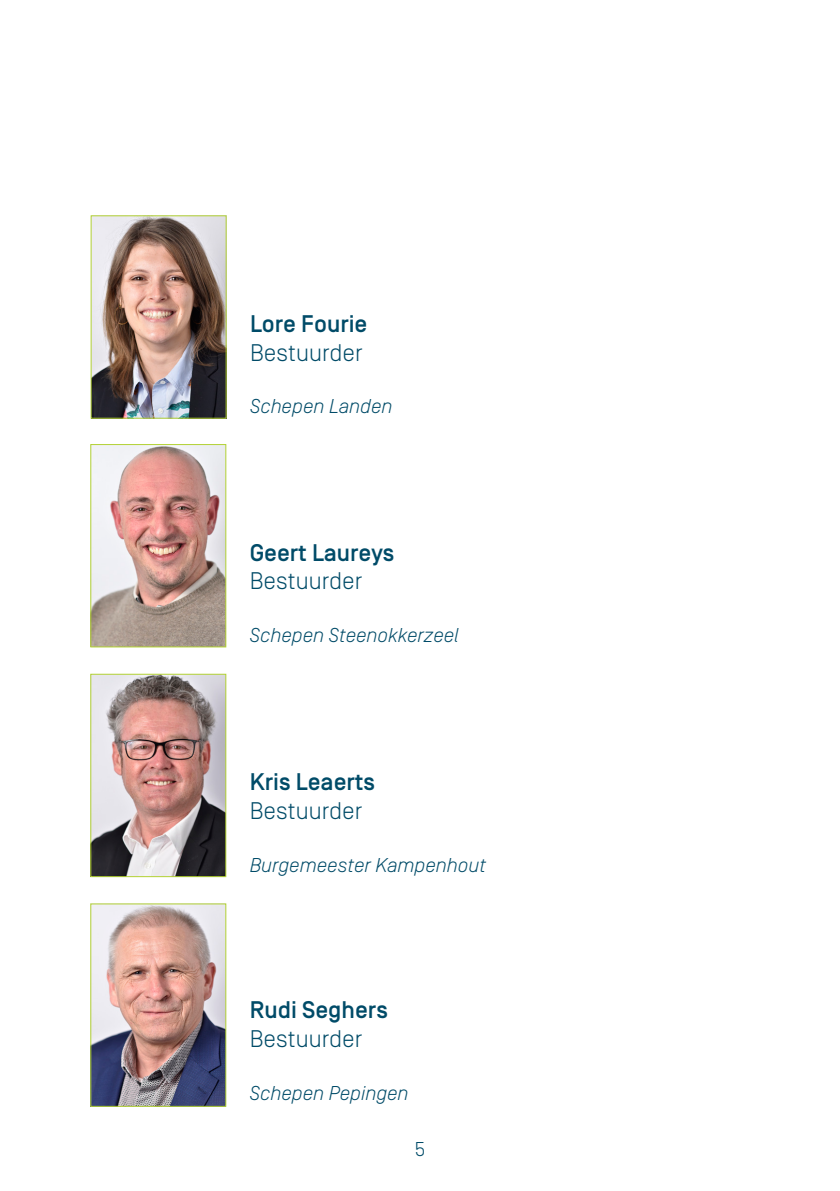
<style>
.page{position:relative;width:840px;height:1191px;background:#fff}
.page>*{position:absolute;margin:0;border:0;box-sizing:border-box;transform-origin:0 0}
.t1{font:500 24px "Simplon BP";color:#004b68}
.t2{font:300 24px "Simplon BP";color:#004b68}
.t3{font:italic 300 20px "Simplon BP";color:#004b68}
.t4{font:300 20px "Simplon BP";color:#004b68}
</style>
<div class="page">
<img style="left:92px;top:446px;width:132px;height:199px">
<div style="left:90px;top:444px;width:136px;height:203px;border:1px solid #b3d234"></div>
<img style="left:92px;top:676px;width:132px;height:199px">
<div style="left:90px;top:674px;width:136px;height:203px;border:1px solid #b3d234"></div>
<img style="left:92px;top:905px;width:132px;height:199px">
<div style="left:90px;top:903px;width:136px;height:203px;border:1px solid #b3d234"></div>
<img style="left:93px;top:217px;width:131px;height:199px">
<p class="t1" style="left:250px;top:310px;width:119px">Lore Fourie</p>
<p class="t2" style="left:250px;top:338px;width:114px">Bestuurder</p>
<p class="t3" style="left:250px;top:395px;width:144px">Schepen Landen</p>
<p class="t1" style="left:249px;top:538px;width:146px">Geert Laureys</p>
<p class="t2" style="left:249px;top:567px;width:114px">Bestuurder</p>
<p class="t3" style="left:249px;top:623px;width:211px">Schepen Steenokkerzeel</p>
<p class="t1" style="left:249px;top:768px;width:127px">Kris Leaerts</p>
<p class="t2" style="left:249px;top:796px;width:114px">Bestuurder</p>
<p class="t3" style="left:249px;top:853px;width:238px">Burgemeester Kampenhout</p>
<p class="t1" style="left:249px;top:996px;width:140px">Rudi Seghers</p>
<p class="t2" style="left:249px;top:1025px;width:114px">Bestuurder</p>
<p class="t3" style="left:249px;top:1081px;width:160px">Schepen Pepingen</p>
<p class="t4" style="left:414px;top:1137px;width:12px">5</p>
</div>
